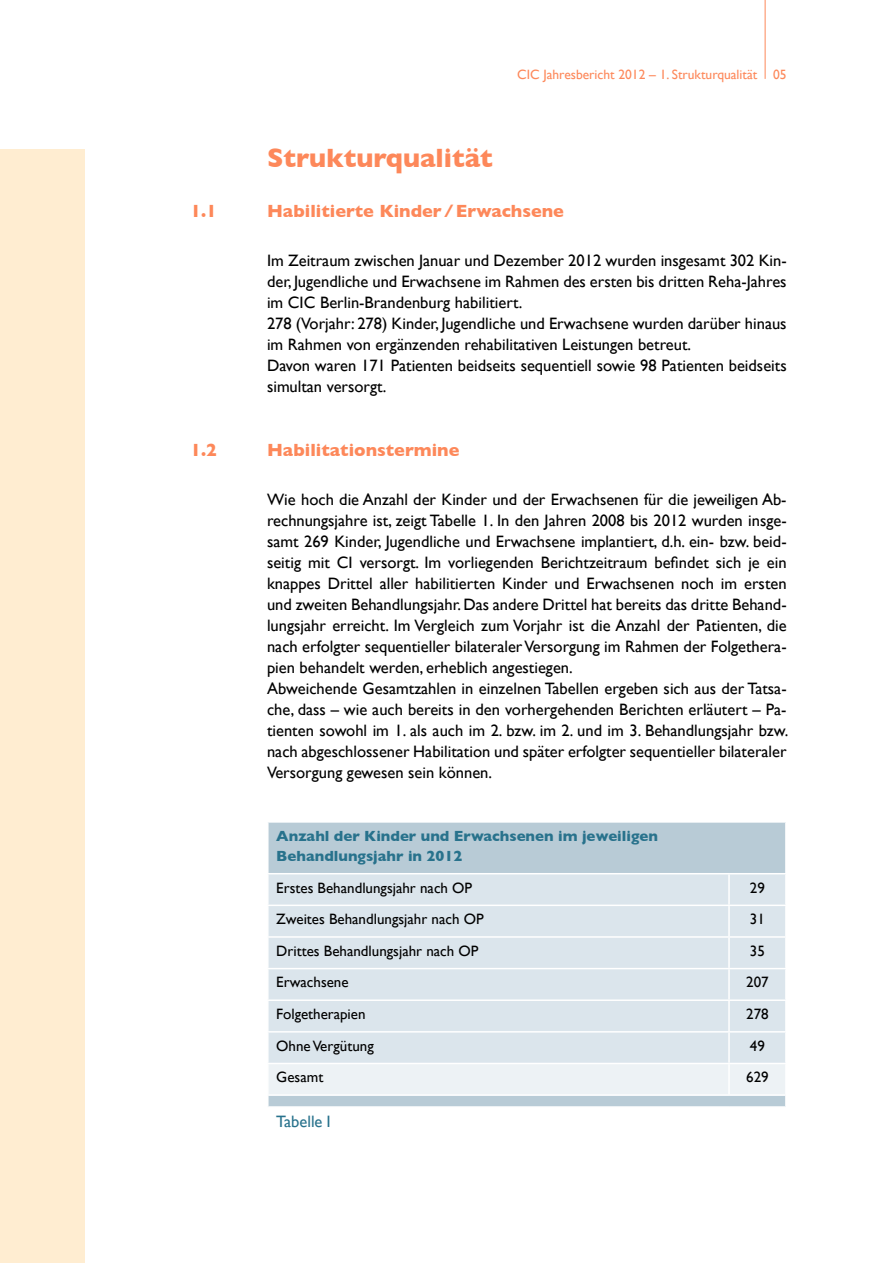
<style>
.page{position:relative;width:893px;height:1263px;background:#fff}
.page>*{position:absolute;margin:0;border:0;box-sizing:border-box;transform-origin:0 0}
.t1{font:700 27px "Gill Sans";color:#fd885a}
.t2{font:700 18px "Gill Sans";color:#fd885a}
.t3{font:16.5px/21px "Gill Sans";color:#000}
.t4{font:16.5px "Gill Sans";color:#28728c}
.t5{font:15px "Gill Sans";color:#000}
.t6{font:700 15px/19.5px "Gill Sans";color:#28728c}
.t7{font:13.5px "Gill Sans";color:#fd885a}
</style>
<div class="page">
<hr style="left:765px;top:0;width:1px;height:79px;background:#fd885a">
<div style="left:0;top:149px;width:85px;height:1114px;background:#ffedd1"></div>
<div style="left:269px;top:823px;width:516px;height:50px;background:#b8cbd6"></div>
<div style="left:269px;top:874px;width:516px;height:189px;background:#dbe5ec"></div>
<hr style="left:728px;top:874px;width:2px;height:30px;background:#fff">
<hr style="left:267px;top:904px;width:462px;height:2px;background:#fff">
<hr style="left:729px;top:904px;width:58px;height:2px;background:#fff">
<hr style="left:728px;top:906px;width:2px;height:30px;background:#fff">
<hr style="left:267px;top:936px;width:462px;height:2px;background:#fff">
<hr style="left:729px;top:936px;width:58px;height:2px;background:#fff">
<hr style="left:728px;top:938px;width:2px;height:30px;background:#fff">
<hr style="left:267px;top:968px;width:462px;height:1px;background:#fff">
<hr style="left:729px;top:968px;width:58px;height:1px;background:#fff">
<hr style="left:728px;top:969px;width:2px;height:30px;background:#fff">
<hr style="left:267px;top:999px;width:462px;height:2px;background:#fff">
<hr style="left:729px;top:999px;width:58px;height:2px;background:#fff">
<hr style="left:728px;top:1001px;width:2px;height:30px;background:#fff">
<hr style="left:267px;top:1031px;width:462px;height:1px;background:#fff">
<hr style="left:729px;top:1031px;width:58px;height:1px;background:#fff">
<hr style="left:728px;top:1032px;width:2px;height:31px;background:#fff">
<svg style="left:268px;top:1064px;width:518px;height:42px;background:#e1e9ed"></svg>
<p class="t7" style="left:517px;top:66px;width:271px">CIC Jahresbericht 2012 – 1. Strukturqualität 05</p>
<h1 class="t1" style="left:267px;top:142px;width:227px">Strukturqualität</h1>
<p class="t2" style="left:190px;top:200px;width:28px">1.1</p>
<p class="t2" style="left:267px;top:200px;width:298px">Habilitierte Kinder/Erwachsene</p>
<p class="t3" style="left:267px;top:250px;width:521px">Im Zeitraum zwischen Januar und Dezember 2012 wurden insgesamt 302 Kin&shy;der, Jugendliche und Erwachsene im Rahmen des ersten bis dritten Reha-Jahres im CIC Berlin-Brandenburg habilitiert.<br>278 (Vorjahr: 278) Kinder, Jugendliche und Erwachsene wurden darüber hinaus im Rahmen von ergänzenden rehabilitativen Leistungen betreut.<br>Davon waren 171 Patienten beidseits sequentiell sowie 98 Patienten beidseits simultan versorgt.</p>
<p class="t2" style="left:190px;top:439px;width:28px">1.2</p>
<p class="t2" style="left:267px;top:439px;width:194px">Habilitationstermine</p>
<p class="t3" style="left:267px;top:488px;width:523px">Wie hoch die Anzahl der Kinder und der Erwachsenen für die jeweiligen Ab&shy;rechnungsjahre ist, zeigt Tabelle 1. In den Jahren 2008 bis 2012 wurden insge&shy;samt 269 Kinder, Jugendliche und Erwachsene implantiert, d.h. ein- bzw. beid&shy;seitig mit CI versorgt. Im vorliegenden Berichtzeitraum befindet sich je ein knappes Drittel aller habilitierten Kinder und Erwachsenen noch im ersten und zweiten Behandlungsjahr. Das andere Drittel hat bereits das dritte Behand&shy;lungsjahr erreicht. Im Vergleich zum Vorjahr ist die Anzahl der Patienten, die nach erfolgter sequentieller bilateraler Versorgung im Rahmen der Folgethera&shy;pien behandelt werden, erheblich angestiegen.<br>Abweichende Gesamtzahlen in einzelnen Tabellen ergeben sich aus der Tatsa&shy;che, dass – wie auch bereits in den vorhergehenden Berichten erläutert – Pa&shy;tienten sowohl im 1. als auch im 2. bzw. im 2. und im 3. Behandlungsjahr bzw. nach abgeschlossener Habilitation und später erfolgter sequentieller bilateraler Versorgung gewesen sein können.</p>
<p class="t6" style="left:276px;top:826px;width:383px">Anzahl der Kinder und Erwachsenen im jeweiligen<br>Behandlungsjahr in 2012</p>
<p class="t5" style="left:276px;top:879px;width:197px">Erstes Behandlungsjahr nach OP</p>
<p class="t5" style="left:750px;top:879px;width:16px">29</p>
<p class="t5" style="left:276px;top:910px;width:209px">Zweites Behandlungsjahr nach OP</p>
<p class="t5" style="left:750px;top:910px;width:16px">31</p>
<p class="t5" style="left:276px;top:942px;width:204px">Drittes Behandlungsjahr nach OP</p>
<p class="t5" style="left:750px;top:942px;width:16px">35</p>
<p class="t5" style="left:276px;top:973px;width:74px">Erwachsene</p>
<p class="t5" style="left:746px;top:973px;width:24px">207</p>
<p class="t5" style="left:276px;top:1005px;width:91px">Folgetherapien</p>
<p class="t5" style="left:746px;top:1005px;width:24px">278</p>
<p class="t5" style="left:276px;top:1037px;width:99px">Ohne Vergütung</p>
<p class="t5" style="left:750px;top:1037px;width:16px">49</p>
<p class="t5" style="left:276px;top:1068px;width:49px">Gesamt</p>
<p class="t5" style="left:746px;top:1068px;width:24px">629</p>
<p class="t4" style="left:276px;top:1112px;width:58px">Tabelle1</p>
</div>
